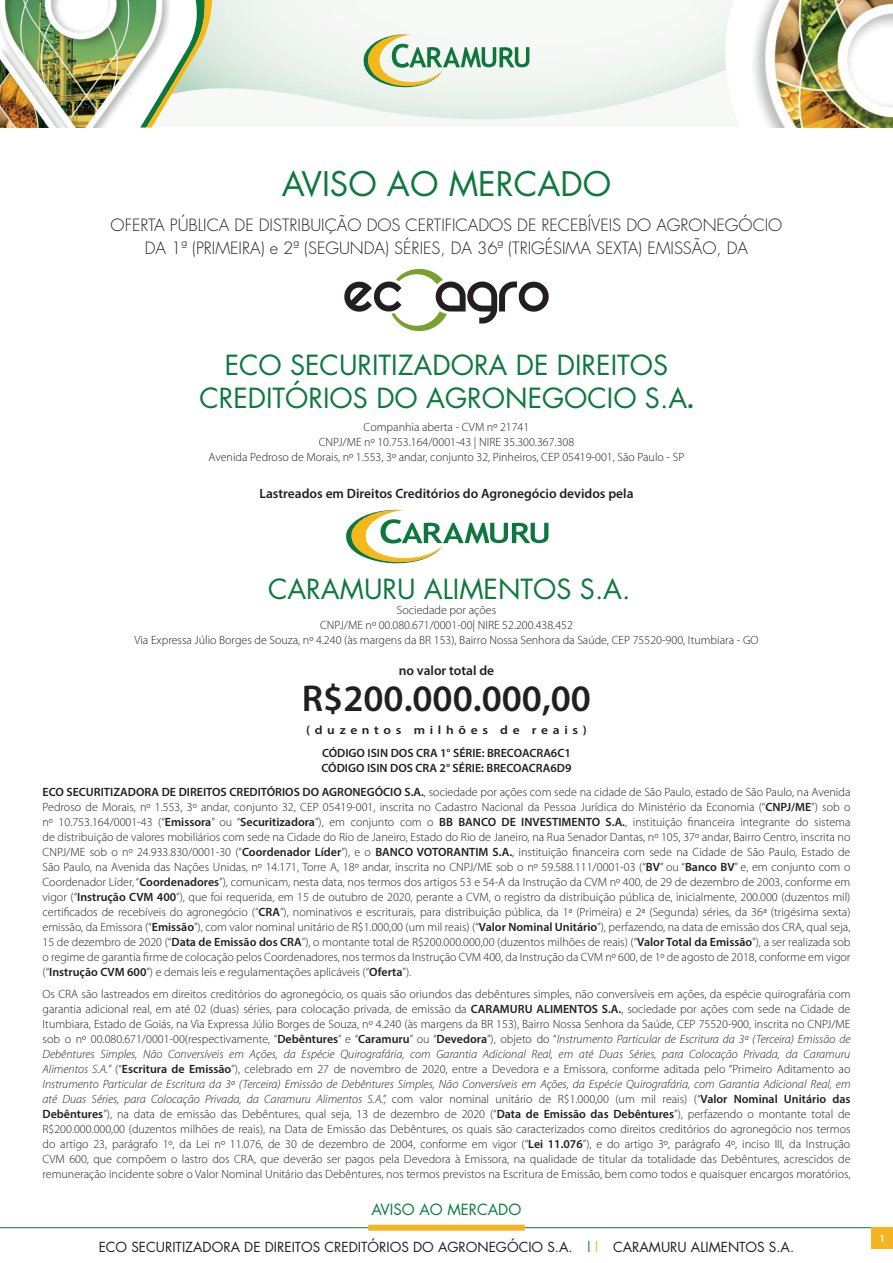
<style>
.page{position:relative;width:893px;height:1263px;background:#fff}
.page>*{position:absolute;margin:0;border:0;box-sizing:border-box;transform-origin:0 0}
.t1{font:600 37.5px "Myriad Pro";color:#231f20}
.t2{font:33px "Futura";color:#0d793d}
.t3{font:27px/33px "Futura";color:#0d793d;text-align:center}
.t4{font:300 16.5px/22.5px "Futura";color:#231f20;text-align:center}
.t5{font:15px "Futura";color:#0d793d}
.t6{font:13.5px "Futura";color:#231f20}
.t7{font:600 13.5px "Myriad Pro";color:#231f20}
.t8{font:300 12px/15px "Myriad Pro";color:#231f20;text-align:center}
.t9{font:600 12px/23.5px "Myriad Pro";color:#231f20;text-align:center}
.t10{font:600 12px/23.5px "Myriad Pro";color:#231f20;text-align:center;scale:1.12 1}
.t11{font:600 10.5px "Myriad Pro";color:#fff}
.s1{font-family:"Myriad Pro";font-weight:600}
.s2{font-weight:300}
.s3{font-weight:600}
.s4{font-style:inherit}
.s5{font-style:italic}
.s6{color:#0d793d}
.s7{color:#f5b421}
</style>
<div class="page">
<hr style="left:0;top:1227px;width:893px;height:1px;background:#0d793d">
<div style="left:368px;top:1225px;width:157px;height:6px;background:#f5b421"></div>
<div style="left:872px;top:1227px;width:21px;height:21px;background:#f5b421"></div>
<img style="left:0;top:0;width:140px;height:128px">
<img style="left:753px;top:0;width:140px;height:128px">
<svg style="left:212px;top:0;width:522px;height:120px"></svg>
<svg style="left:140px;top:0;width:72px;height:128px"></svg>
<svg style="left:362px;top:34px;width:167px;height:53px"></svg>
<svg style="left:344px;top:269px;width:205px;height:62px"></svg>
<svg style="left:346px;top:510px;width:202px;height:53px"></svg>
<h2 class="t2" style="left:282px;top:161px;width:331px">AVISO AO MERCADO</h2>
<h3 class="t4" style="left:111px;top:214px;width:673px">OFERTA PÚBLICA DE DISTRIBUIÇÃO DOS CERTIFICADOS DE RECEBÍVEIS DO AGRONEGÓCIO<br>DA 1ª (PRIMEIRA) e 2ª (SEGUNDA) SÉRIES, DA 36ª (TRIGÉSIMA SEXTA) EMISSÃO, DA</h3>
<h3 class="t3" style="left:199px;top:348px;width:496px">ECO SECURITIZADORA DE DIREITOS<br>CREDITÓRIOS DO AGRONEGOCIO S.A<span class="s1">.</span></h3>
<p class="t8" style="left:209px;top:420px;width:477px">Companhia aberta - CVM nº 21741<br>CNPJ/ME nº 10.753.164/0001-43 | NIRE 35.300.367.308<br>Avenida Pedroso de Morais, nº 1.553, 3º andar, conjunto 32, Pinheiros, CEP 05419-001, São Paulo - SP</p>
<p class="t7" style="left:259px;top:484px;width:376px">Lastreados em Direitos Creditórios do Agronegócio devidos pela</p>
<h3 class="t3" style="left:268px;top:572px;width:364px">CARAMURU ALIMENTOS S.A.</h3>
<p class="t8" style="left:134px;top:603px;width:626px">Sociedade por ações<br>CNPJ/ME nº 00.080.671/0001-00| NIRE 52.200.438.452<br>Via Expressa Júlio Borges de Souza, nº 4.240 (às margens da BR 153), Bairro Nossa Senhora da Saúde, CEP 75520-900, Itumbiara - GO</p>
<p class="t7" style="left:399px;top:662px;width:97px">no valor total de</p>
<h1 class="t1" style="left:302px;top:675px;width:291px">R$200.000.000,00</h1>
<p class="t10" style="left:306px;top:718px;width:252px">(duzentos milhões de reais)<br>CÓDIGO ISIN DOS CRA 1° SÉRIE: BRECOACRA6C1</p>
<p class="t9" style="left:43px;top:756px;width:809px">CÓDIGO ISIN DOS CRA 2° SÉRIE: BRECOACRA6D9<br>ECO SECURITIZADORA DE DIREITOS CREDITÓRIOS DO AGRONEGÓCIO S.A.<span class="s2">, sociedade por ações com sede na cidade de São Paulo, estado de São Paulo, na Avenida</span></p>
<p class="t8" style="left:43px;top:800px;width:809px;text-align:justify">Pedroso de Morais, nº 1.553, 3º andar, conjunto 32, CEP 05419-001, inscrita no Cadastro Nacional da Pessoa Jurídica do Ministério da Economia (“<span class="s3">CNPJ/ME</span>”) sob o nº 10.753.164/0001-43 (“<span class="s3">Emissora</span>” ou “<span class="s3">Securitizadora</span>”), em conjunto com o <span class="s3">BB BANCO</span> <span class="s3">DE INVESTIMENTO S.A.</span><span class="s4">,</span> instituição financeira integrante do sistema de distribuição de valores mobiliários com sede na Cidade do Rio de Janeiro, Estado do Rio de Janeiro, na Rua Senador Dantas, nº 105, 37º andar, Bairro Centro<span class="s4">,</span> inscrita no CNPJ/ME sob o nº 24.933.830/0001-30 (“<span class="s3">Coordenador Líder</span>”), e o <span class="s3">BANCO VOTORANTIM S.A.</span>, instituição financeira com sede na Cidade de São Paulo, Estado de São Paulo, na Avenida das Nações Unidas, nº 14.171, Torre A, 18º andar, inscrita no CNPJ/ME sob o nº 59.588.111/0001-03 (“<span class="s3">BV</span>” ou “<span class="s3">Banco BV</span>” e, em conjunto com o Coordenador Líder, “<span class="s3">Coordenadores</span>”), comunicam, nesta data, nos termos dos artigos 53 e 54-A da Instrução da CVM nº 400, de 29 de dezembro de 2003, conforme em vigor (“<span class="s3">Instrução CVM 400</span>”), que foi requerida, em 15 de outubro de 2020, perante a CVM, o registro da distribuição pública de, inicialmente, 200.000 (duzentos mil) certificados de recebíveis do agronegócio (“<span class="s3">CRA</span>”), nominativos e escriturais, para distribuição pública, da 1ª (Primeira) e 2ª (Segunda) séries, da 36ª (trigésima sexta) emissão, da Emissora (“<span class="s3">Emissão</span>”), com valor nominal unitário de R$1.000,00 (um mil reais) (“<span class="s3">Valor Nominal Unitário</span>”), perfazendo, na data de emissão dos CRA, qual seja, 15 de dezembro de 2020 (“<span class="s3">Data de Emissão dos CRA</span>”), o montante total de R$200.000.000,00 (duzentos milhões de reais) (“<span class="s3">Valor Total da Emissão</span>”), a ser realizada sob o regime de garantia firme de colocação pelos Coordenadores, nos termos da Instrução CVM 400, da Instrução da CVM nº 600, de 1º de agosto de 2018, conforme em vigor (“<span class="s3">Instrução CVM 600</span>”) e demais leis e regulamentações aplicáveis (“<span class="s3">Oferta</span>”).</p>
<p class="t8" style="left:43px;top:986px;width:809px;text-align:justify">Os CRA são lastreados em direitos creditórios do agronegócio, os quais são oriundos das debêntures simples, não conversíveis em ações, da espécie quirografária com garantia adicional real, em até 02 (duas) séries, para colocação privada, de emissão da <span class="s3">CARAMURU ALIMENTOS S.A.</span>, sociedade por ações com sede na Cidade de Itumbiara, Estado de Goiás, na Via Expressa Júlio Borges de Souza, nº 4.240 (às margens da BR 153), Bairro Nossa Senhora da Saúde, CEP 75520-900, inscrita no CNPJ/ME sob o nº 00.080.671/0001-00(respectivamente, “<span class="s3">Debêntures</span>” e “<span class="s3">Caramuru</span>” ou “<span class="s3">Devedora</span>”), objeto do “<span class="s5">Instrumento Particular de Escritura da 3ª (Terceira) Emissão de Debêntures Simples, Não Conversíveis em Ações, da Espécie Quirografária, com Garantia Adicional Real, em até Duas Séries, para Colocação Privada, da Caramuru Alimentos S.A.</span>” (“<span class="s3">Escritura de Emissão</span>”), celebrado em 27 de novembro de 2020, entre a Devedora e a Emissora, conforme aditada pelo “Primeiro Aditamento ao <span class="s5">Instrumento Particular de Escritura da 3ª (Terceira) Emissão de Debêntures Simples, Não Conversíveis em Ações, da Espécie Quirografária, com Garantia Adicional Real, em até Duas Séries, para Colocação Privada, da Caramuru Alimentos S.A.”,</span> com valor nominal unitário de R$1.000,00 (um mil reais) (“<span class="s3">Valor Nominal Unitário das Debêntures</span>”), na data de emissão das Debêntures, qual seja, 13 de dezembro de 2020 (“<span class="s3">Data de Emissão das Debêntures</span>”), perfazendo o montante total de R$200.000.000,00 (duzentos milhões de reais), na Data de Emissão das Debêntures, os quais são caracterizados como direitos creditórios do agronegócio nos termos do artigo 23, parágrafo 1º, da Lei nº 11.076, de 30 de dezembro de 2004, conforme em vigor (“<span class="s3">Lei 11.076</span>”), e do artigo 3º, parágrafo 4º, inciso III, da Instrução CVM 600, que compõem o lastro dos CRA, que deverão ser pagos pela Devedora à Emissora, na qualidade de titular da totalidade das Debêntures, acrescidos de remuneração incidente sobre o Valor Nominal Unitário das Debêntures, nos termos previstos na Escritura de Emissão, bem como todos e quaisquer encargos moratórios,</p>
<p class="t5" style="left:372px;top:1199px;width:151px">AVISO AO MERCADO</p>
<p class="t6" style="left:99px;top:1238px;width:697px">ECO SECURITIZADORA DE DIREITOS CREDITÓRIOS DO AGRONEGÓCIO S.A. <span class="s6">|</span><span class="s7">|</span> CARAMURU ALIMENTOS S.A.</p>
<p class="t11" style="left:879px;top:1232px;width:7px">1</p>
</div>
